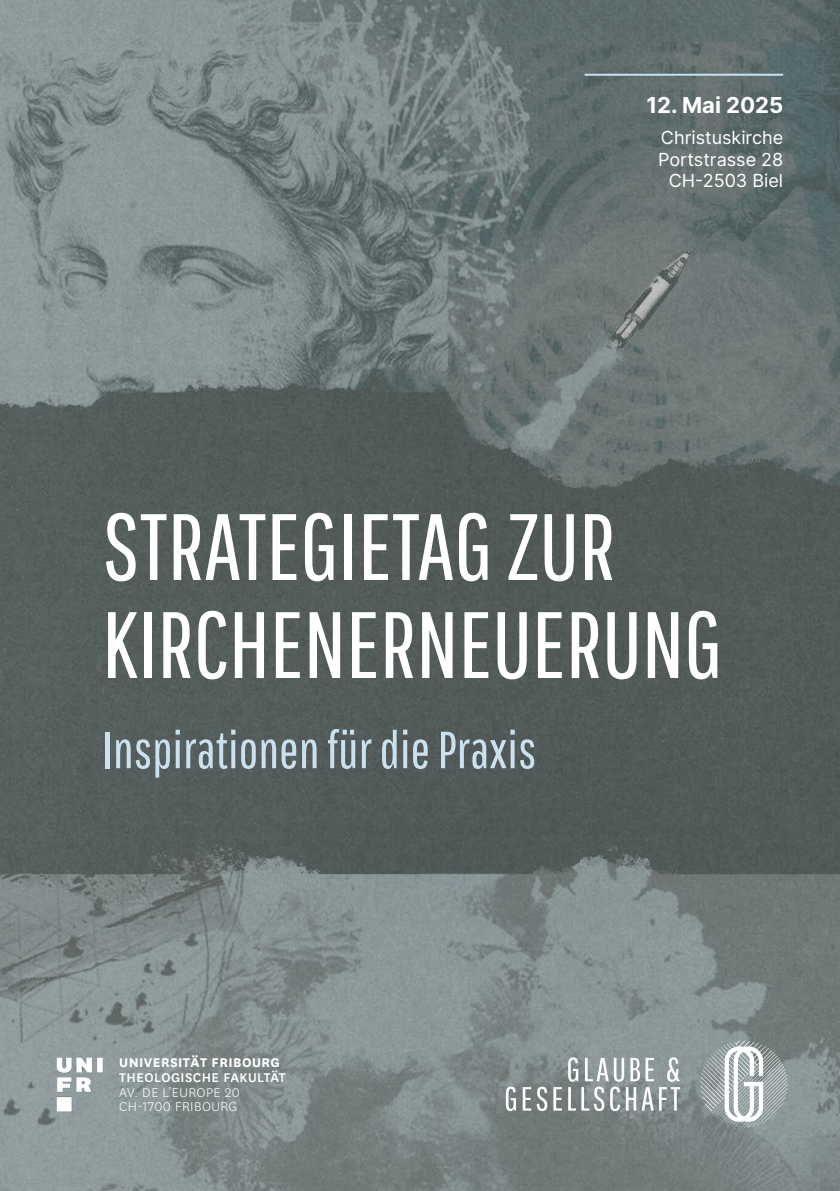
<style>
.page{position:relative;width:840px;height:1191px;background:#fff}
.page>*{position:absolute;margin:0;border:0;box-sizing:border-box;transform-origin:0 0}
.t1{font:94px/98px "Pathway Gothic One";color:#fff}
.t2{font:52px "Pathway Gothic One";color:#cbe1ed}
.t3{font:700 22px "Inter";color:#fff}
.t4{font:18px/21.6px "Inter";color:#fff;text-align:center}
.t5{font:300 14.8px/14.8px "National Uni Fr";letter-spacing:.03em;color:#fff}
.t6{font:500 14.8px "National Uni Fr";letter-spacing:.03em;color:#fff}
.t7{font:700 14.8px "National Uni Fr";letter-spacing:.03em;color:#fff}
</style>
<div class="page">
<img style="left:0;top:0;width:839px;height:1191px">
<hr style="left:584px;top:74px;width:198px;height:2px;background:#cbe1ed">
<svg style="left:505px;top:1086px;width:10px;height:25px"></svg>
<svg style="left:522px;top:1086px;width:25px;height:25px"></svg>
<svg style="left:553px;top:1087px;width:8px;height:23px"></svg>
<svg style="left:568px;top:1057px;width:111px;height:54px"></svg>
<svg style="left:700px;top:1040px;width:87px;height:87px"></svg>
<svg style="left:667px;top:243px;width:33px;height:36px"></svg>
<img style="left:57px;top:1057px;width:45px;height:54px">
<p class="t3" style="left:646px;top:89px;width:138px">12. Mai 2025</p>
<p class="t4" style="left:657px;top:126px;width:126px">Christuskirche<br>Portstrasse 28<br>CH-2503 Biel</p>
<h1 class="t1" style="left:102px;top:495px;width:621px">STRATEGIETAG ZUR<br>KIRCHENERNEUERUNG</h1>
<h2 class="t2" style="left:102px;top:718px;width:435px">Inspirationen für die Praxis</h2>
<p class="t7" style="left:119px;top:1052px;width:162px">UNIVERSITÄT FRIBOURG</p>
<p class="t6" style="left:119px;top:1067px;width:168px">THEOLOGISCHE FAKULTÄT</p>
<p class="t5" style="left:119px;top:1084px;width:122px">AV. DE L’EUROPE 20<br>CH-1700 FRIBOURG</p>
</div>
